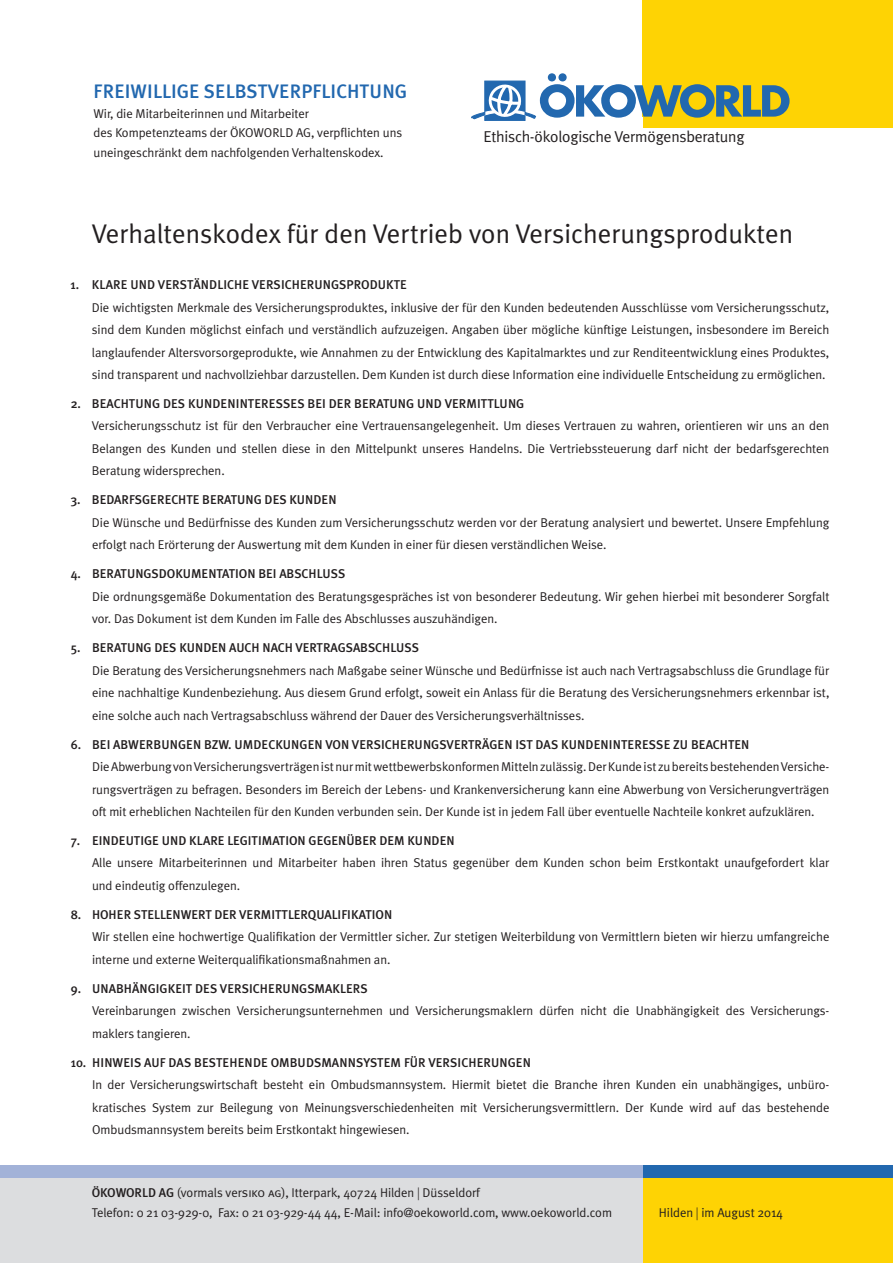
<style>
.page{position:relative;width:893px;height:1263px;background:#fff}
.page>*{position:absolute;margin:0;border:0;box-sizing:border-box;transform-origin:0 0}
.t1{font:27px "Meta Plus Normal";color:#231f20}
.t2{font:500 19.5px "Meta Plus";color:#2268af}
.t3{font:15.75px "Meta Plus Normal";letter-spacing:-.015em;color:#231f20}
.t4{font:12.75px/22.5px "Meta Plus Normal";letter-spacing:-.005em;color:#231f20}
.t5{font:500 12.75px "Meta Plus";color:#231f20}
.s1{font-family:"Meta Plus";font-weight:500}
.s2{font-family:"Meta Plus Normal Caps"}
.s3{font-family:"Frutiger";font-weight:300;font-stretch:condensed}
</style>
<div class="page">
<div style="left:0;top:1174px;width:893px;height:89px;background:#dcdddf"></div>
<div style="left:0;top:1165px;width:893px;height:13px;background:#a2b2d8"></div>
<div style="left:644px;top:1174px;width:249px;height:89px;background:#fed304"></div>
<div style="left:644px;top:1165px;width:249px;height:13px;background:#2268af"></div>
<div style="left:643px;top:0;width:250px;height:128px;background:#fed304"></div>
<div style="left:642px;top:0;width:251px;height:116px;background:#fed304"></div>
<div style="left:485px;top:81px;width:40px;height:39px;background:#2268af"></div>
<svg style="left:471px;top:73px;width:319px;height:46px"></svg>
<h2 class="t2" style="left:94px;top:80px;width:315px">FREIWILLIGE SELBSTVERPFLICHTUNG</h2>
<p class="t4" style="left:94px;top:103px;width:310px;line-height:19.5px">Wir, die Mitarbeiterinnen und Mitarbeiter<br>des Kompetenzteams der ÖKOWORLD AG, verpflichten uns uneingeschränkt dem nachfolgenden Verhaltenskodex.</p>
<p class="t3" style="left:483px;top:128px;width:263px">Ethisch-ökologische Vermögensberatung</p>
<h1 class="t1" style="left:92px;top:218px;width:703px">Verhaltenskodex für den Vertrieb von Versicherungsprodukten</h1>
<p class="t5" style="left:71px;top:277px;width:338px">1. KLARE UND VERSTÄNDLICHE VERSICHERUNGSPRODUKTE</p>
<p class="t4" style="left:92px;top:296px;width:739px;text-align:justify">Die wichtigsten Merkmale des Versicherungsproduktes, inklusive der für den Kunden bedeutenden Ausschlüsse vom Versicherungsschutz, sind dem Kunden möglichst einfach und verständlich aufzuzeigen. Angaben über mögliche künftige Leistungen, insbesondere im Bereich langlaufender Altersvorsorgeprodukte, wie Annahmen zu der Entwicklung des Kapitalmarktes und zur Renditeentwicklung eines Produktes, sind transparent und nachvollziehbar darzustellen. Dem Kunden ist durch diese Information eine individuelle Entscheidung zu ermöglichen.</p>
<p class="t5" style="left:71px;top:396px;width:455px">2. BEACHTUNG DES KUNDENINTERESSES BEI DER BERATUNG UND VERMITTLUNG</p>
<p class="t4" style="left:92px;top:415px;width:739px;text-align:justify">Versicherungsschutz ist für den Verbraucher eine Vertrauensangelegenheit. Um dieses Vertrauen zu wahren, orientieren wir uns an den Belangen des Kunden und stellen diese in den Mittelpunkt unseres Handelns. Die Vertriebssteuerung darf nicht der bedarfsgerechten Beratung widersprechen.</p>
<p class="t5" style="left:71px;top:492px;width:267px">3. BEDARFSGERECHTE BERATUNG DES KUNDEN</p>
<p class="t4" style="left:92px;top:511px;width:739px">Die Wünsche und Bedürfnisse des Kunden zum Versicherungsschutz werden vor der Beratung analysiert und bewertet. Unsere Empfehlung erfolgt nach Erörterung der Auswertung mit dem Kunden in einer für diesen verständlichen Weise.</p>
<p class="t5" style="left:71px;top:566px;width:276px">4. BERATUNGSDOKUMENTATION BEI ABSCHLUSS</p>
<p class="t4" style="left:92px;top:585px;width:739px">Die ordnungsgemäße Dokumentation des Beratungsgespräches ist von besonderer Bedeutung. Wir gehen hierbei mit besonderer Sorgfalt vor. Das Dokument ist dem Kunden im Falle des Abschlusses auszuhändigen.</p>
<p class="t5" style="left:71px;top:640px;width:350px">5. BERATUNG DES KUNDEN AUCH NACH VERTRAGSABSCHLUSS</p>
<p class="t4" style="left:92px;top:659px;width:739px;text-align:justify">Die Beratung des Versicherungsnehmers nach Maßgabe seiner Wünsche und Bedürfnisse ist auch nach Vertragsabschluss die Grundlage für eine nachhaltige Kundenbeziehung. Aus diesem Grund erfolgt, soweit ein Anlass für die Beratung des Versicherungsnehmers erkennbar ist, eine solche auch nach Vertragsabschluss während der Dauer des Versicherungsverhältnisses.</p>
<p class="t5" style="left:71px;top:737px;width:680px">6. BEI ABWERBUNGEN BZW. UMDECKUNGEN VON VERSICHERUNGSVERTRÄGEN IST DAS KUNDENINTERESSE ZU BEACHTEN</p>
<p class="t4" style="left:92px;top:755px;width:739px;text-align:justify">DieAbwerbungvonVersicherungsverträgenistnurmitwettbewerbskonformenMittelnzulässig.DerKundeist zubereitsbestehendenVersiche&shy;rungsverträgen zu befragen. Besonders im Bereich der Lebens- und Krankenversicherung kann eine Abwerbung von Versicherungverträgen oft mit erheblichen Nachteilen für den Kunden verbunden sein. Der Kunde ist in jedem Fall über eventuelle Nachteile konkret aufzuklären.</p>
<p class="t5" style="left:71px;top:833px;width:385px">7. EINDEUTIGE UND KLARE LEGITIMATION GEGENÜBER DEM KUNDEN</p>
<p class="t4" style="left:92px;top:852px;width:739px">Alle unsere Mitarbeiterinnen und Mitarbeiter haben ihren Status gegenüber dem Kunden schon beim Erstkontakt unaufgefordert klar und eindeutig offenzulegen.</p>
<p class="t5" style="left:71px;top:907px;width:323px">8. HOHER STELLENWERT DER VERMITTLERQUALIFIKATION</p>
<p class="t4" style="left:92px;top:925px;width:739px">Wir stellen eine hochwertige Qualifikation der Vermittler sicher. Zur stetigen Weiterbildung von Vermittlern bieten wir hierzu umfangreiche interne und externe Weiterqualifikationsmaßnahmen an.</p>
<p class="t5" style="left:71px;top:981px;width:298px">9. UNABHÄNGIGKEIT DES VERSICHERUNGSMAKLERS</p>
<p class="t4" style="left:92px;top:999px;width:739px">Vereinbarungen zwischen Versicherungsunternehmen und Versicherungsmaklern dürfen nicht die Unabhängigkeit des Versicherungs&shy;maklers tangieren.</p>
<p class="t5" style="left:71px;top:1055px;width:462px">10. HINWEIS AUF DAS BESTEHENDE OMBUDSMANNSYSTEM FÜR VERSICHERUNGEN</p>
<p class="t4" style="left:92px;top:1073px;width:739px;text-align:justify">In der Versicherungswirtschaft besteht ein Ombudsmannsystem. Hiermit bietet die Branche ihren Kunden ein unabhängiges, unbüro&shy;kratisches System zur Beilegung von Meinungsverschiedenheiten mit Versicherungsvermittlern. Der Kunde wird auf das bestehende Ombudsmannsystem bereits beim Erstkontakt hingewiesen.</p>
<p class="t4" style="left:92px;top:1183px;width:522px;line-height:19.5px"><span class="s1">ÖKOWORLD AG</span> (vormals ver<span class="s2">siko ag)</span>, Itterpark, 40724 Hilden <span class="s3">|</span> Düsseldorf<br>Telefon: 0 21 03-929-0, Fax: 0 21 03-929-44 44, E-Mail: info@oekoworld.com, www.oekoworld.com</p>
<p class="t4" style="left:659px;top:1201px;width:126px">Hilden <span class="s3">|</span> im August 2014</p>
</div>
